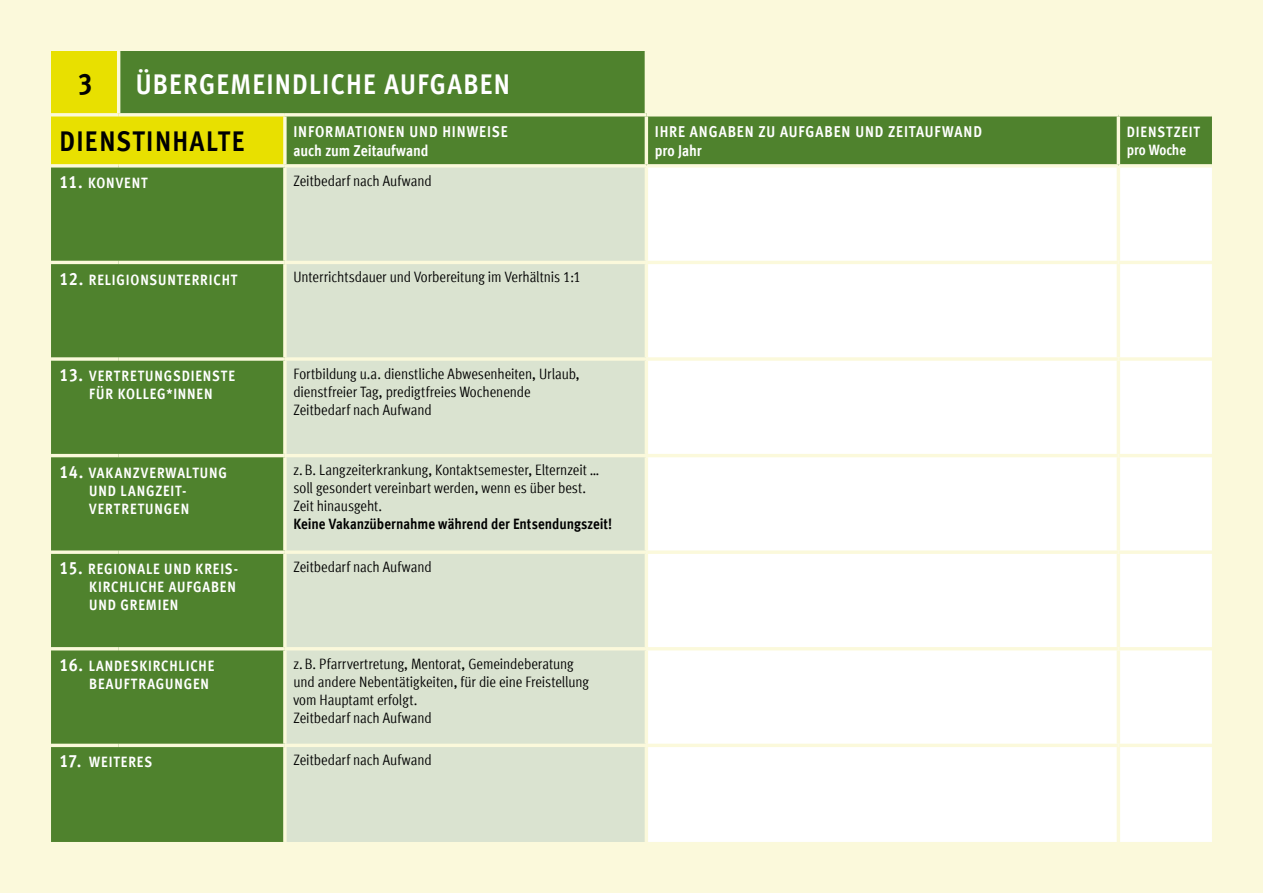
<style>
.page{position:relative;width:1263px;height:893px;background:#fbf9db}
.page>*{position:absolute;margin:0;border:0;box-sizing:border-box;transform-origin:0 0}
.normal_Einlage{font:700 condensed 30px "Meta Offc";color:#000}
.normal_Einlage-2{font:700 condensed 28.5px "Meta Offc";letter-spacing:.045em;color:#fff}
.fett_groß_inv{font:700 condensed 28.5px "Meta Offc";letter-spacing:.05em;color:#000}
.normal_Einlage-3{font:700 condensed 15.75px "Meta Offc";letter-spacing:.055em;color:#fff}
.normal_Einlage-4{font:700 condensed 15.75px "Meta Offc";letter-spacing:-.005em;color:#fff}
.normal_Einlage-5{font:condensed 15px "Meta Offc";letter-spacing:-.005em;color:#000}
.fett_groß_inv-2{font:700 condensed 15px/18px "Meta Offc";letter-spacing:.055em;color:#fff}
.normal_Einlage-6{font:700 condensed 15px "Meta Offc";letter-spacing:-.005em;color:#000}
.s1{font-size:18px}
</style>
<div class="page">
<div style="left:51px;top:51px;width:68px;height:64px;background:#e8e000"></div>
<div style="left:119px;top:51px;width:527px;height:64px;background:#4f822d"></div>
<div style="left:51px;top:117px;width:1161px;height:725px;background:#4f822d"></div>
<div style="left:287px;top:168px;width:358px;height:674px;background:#dae3d0"></div>
<div style="left:648px;top:168px;width:564px;height:674px;background:#fff"></div>
<hr style="left:117px;top:51px;width:3px;height:62px;background:#fbf9db">
<svg style="left:51px;top:113px;width:68px;height:4px"></svg>
<svg style="left:119px;top:113px;width:166px;height:4px"></svg>
<svg style="left:51px;top:164px;width:68px;height:4px"></svg>
<svg style="left:119px;top:164px;width:166px;height:4px"></svg>
<hr style="left:646px;top:647px;width:472px;height:3px;background:#fbf9db">
<hr style="left:1118px;top:647px;width:94px;height:3px;background:#fbf9db">
<svg style="left:285px;top:113px;width:361px;height:4px"></svg>
<svg style="left:285px;top:164px;width:361px;height:4px"></svg>
<svg style="left:646px;top:164px;width:472px;height:4px"></svg>
<svg style="left:1118px;top:164px;width:94px;height:4px"></svg>
<hr style="left:1117px;top:168px;width:3px;height:93px;background:#fbf9db">
<hr style="left:1117px;top:264px;width:3px;height:93px;background:#fbf9db">
<hr style="left:1117px;top:361px;width:3px;height:93px;background:#fbf9db">
<hr style="left:1117px;top:457px;width:3px;height:93px;background:#fbf9db">
<hr style="left:1117px;top:554px;width:3px;height:93px;background:#fbf9db">
<hr style="left:646px;top:261px;width:472px;height:3px;background:#fbf9db">
<hr style="left:1118px;top:261px;width:94px;height:3px;background:#fbf9db">
<hr style="left:646px;top:357px;width:472px;height:4px;background:#fbf9db">
<hr style="left:1118px;top:357px;width:94px;height:4px;background:#fbfae2">
<hr style="left:646px;top:454px;width:472px;height:3px;background:#fbf9db">
<hr style="left:1118px;top:454px;width:94px;height:3px;background:#fbf9db">
<svg style="left:646px;top:550px;width:472px;height:4px"></svg>
<svg style="left:1118px;top:550px;width:94px;height:4px"></svg>
<hr style="left:645px;top:117px;width:3px;height:47px;background:#fbf9db">
<hr style="left:1117px;top:117px;width:3px;height:47px;background:#fbf9db">
<svg style="left:283px;top:117px;width:4px;height:47px"></svg>
<hr style="left:51px;top:261px;width:68px;height:3px;background:#fbf9db">
<hr style="left:119px;top:261px;width:166px;height:3px;background:#fbf9db">
<hr style="left:285px;top:261px;width:361px;height:3px;background:#fbf9db">
<svg style="left:51px;top:357px;width:68px;height:4px"></svg>
<svg style="left:119px;top:357px;width:166px;height:4px"></svg>
<hr style="left:285px;top:357px;width:361px;height:4px;background:#fbf9db">
<hr style="left:51px;top:454px;width:68px;height:3px;background:#fbf9db">
<hr style="left:119px;top:454px;width:166px;height:3px;background:#fbf9db">
<hr style="left:285px;top:454px;width:361px;height:3px;background:#fbf9db">
<svg style="left:51px;top:550px;width:68px;height:4px"></svg>
<svg style="left:119px;top:550px;width:166px;height:4px"></svg>
<svg style="left:285px;top:550px;width:361px;height:4px"></svg>
<hr style="left:51px;top:647px;width:68px;height:3px;background:#fbf9db">
<hr style="left:119px;top:647px;width:166px;height:3px;background:#fbf9db">
<hr style="left:285px;top:647px;width:361px;height:3px;background:#fbf9db">
<svg style="left:283px;top:168px;width:4px;height:93px"></svg>
<hr style="left:645px;top:168px;width:3px;height:93px;background:#fbf9db">
<svg style="left:283px;top:264px;width:4px;height:93px"></svg>
<hr style="left:645px;top:264px;width:3px;height:93px;background:#fbf9db">
<svg style="left:283px;top:361px;width:4px;height:93px"></svg>
<hr style="left:645px;top:361px;width:3px;height:93px;background:#fbf9db">
<svg style="left:283px;top:457px;width:4px;height:93px"></svg>
<hr style="left:645px;top:457px;width:3px;height:93px;background:#fbf9db">
<svg style="left:283px;top:554px;width:4px;height:93px"></svg>
<hr style="left:645px;top:554px;width:3px;height:93px;background:#fbf9db">
<svg style="left:283px;top:650px;width:4px;height:94px"></svg>
<hr style="left:645px;top:650px;width:3px;height:94px;background:#fbf9db">
<svg style="left:283px;top:747px;width:4px;height:95px"></svg>
<hr style="left:645px;top:747px;width:3px;height:95px;background:#fbf9db">
<hr style="left:51px;top:744px;width:68px;height:3px;background:#fbf9db">
<hr style="left:119px;top:744px;width:166px;height:3px;background:#fbf9db">
<hr style="left:285px;top:744px;width:361px;height:3px;background:#fbf9db">
<hr style="left:646px;top:744px;width:472px;height:3px;background:#fbf9db">
<hr style="left:1117px;top:650px;width:3px;height:94px;background:#fbf9db">
<hr style="left:1117px;top:747px;width:3px;height:95px;background:#fbf9db">
<hr style="left:1118px;top:744px;width:94px;height:3px;background:#fbf9db">
<svg style="left:646px;top:113px;width:472px;height:4px"></svg>
<svg style="left:1118px;top:115px;width:94px;height:2px"></svg>
<hr style="left:645px;top:51px;width:3px;height:62px;background:#fbf9db">
<p class="normal_Einlage" style="left:77px;top:66px;width:16px">3</p>
<p class="normal_Einlage-2" style="left:136px;top:67px;width:376px">ÜBERGEMEINDLICHE AUFGABEN</p>
<p class="fett_groß_inv" style="left:60px;top:124px;width:186px">DIENSTINHALTE</p>
<p class="normal_Einlage-3" style="left:293px;top:122px;width:216px">INFORMATIONEN UND HINWEISE</p>
<p class="normal_Einlage-4" style="left:293px;top:141px;width:137px">auch zum Zeitaufwand</p>
<p class="fett_groß_inv-2" style="left:60px;top:174px;width:90px"><span class="s1">11.</span> KONVENT</p>
<p class="normal_Einlage-5" style="left:293px;top:172px;width:140px">Zeitbedarf nach Aufwand</p>
<p class="fett_groß_inv-2" style="left:60px;top:271px;width:179px"><span class="s1">12.</span> RELIGIONSUNTERRICHT</p>
<p class="normal_Einlage-5" style="left:293px;top:269px;width:289px">Unterrichtsdauer und Vorbereitung im Verhältnis 1:1</p>
<p class="fett_groß_inv-2" style="left:60px;top:367px;width:177px;text-align:center"><span class="s1">13.</span> VERTRETUNGSDIENSTE<br>FÜR KOLLEG*INNEN</p>
<p class="normal_Einlage-5" style="left:293px;top:365px;width:288px">Fortbildung u.a. dienstliche Abwesenheiten, Urlaub,</p>
<p class="normal_Einlage-5" style="left:293px;top:383px;width:239px">dienstfreier Tag, predigtfreies Wochenende</p>
<p class="normal_Einlage-5" style="left:293px;top:401px;width:140px">Zeitbedarf nach Aufwand</p>
<p class="fett_groß_inv-2" style="left:60px;top:464px;width:169px"><span class="s1">14.</span> VAKANZVERWALTUNG</p>
<p class="fett_groß_inv-2" style="left:89px;top:482px;width:101px">UND LANGZEIT-<br>VERTRETUNGEN</p>
<p class="normal_Einlage-5" style="left:293px;top:462px;width:308px">z.B. Langzeiterkrankung, Kontaktsemester, Elternzeit …</p>
<p class="normal_Einlage-5" style="left:293px;top:480px;width:294px">soll gesondert vereinbart werden, wenn es über best.</p>
<p class="normal_Einlage-5" style="left:293px;top:498px;width:90px">Zeit hinausgeht.</p>
<p class="normal_Einlage-6" style="left:293px;top:515px;width:320px">Keine Vakanzübernahme während der Entsendungszeit!</p>
<p class="fett_groß_inv-2" style="left:89px;top:561px;width:150px;text-indent:-30px"><span class="s1">15.</span> REGIONALE UND KREIS-<br>KIRCHLICHE AUFGABEN<br>UND GREMIEN</p>
<p class="normal_Einlage-5" style="left:293px;top:558px;width:140px">Zeitbedarf nach Aufwand</p>
<p class="fett_groß_inv-2" style="left:60px;top:657px;width:156px"><span class="s1">16.</span> LANDESKIRCHLICHE</p>
<p class="fett_groß_inv-2" style="left:89px;top:675px;width:121px">BEAUFTRAGUNGEN</p>
<p class="normal_Einlage-5" style="left:293px;top:655px;width:282px">z.B. Pfarrvertretung, Mentorat, Gemeindeberatung</p>
<p class="normal_Einlage-5" style="left:293px;top:673px;width:297px">und andere Nebentätigkeiten, für die eine Freistellung</p>
<p class="normal_Einlage-5" style="left:293px;top:691px;width:126px">vom Hauptamt erfolgt.</p>
<p class="normal_Einlage-5" style="left:293px;top:709px;width:140px">Zeitbedarf nach Aufwand</p>
<p class="fett_groß_inv-2" style="left:60px;top:754px;width:94px"><span class="s1">17.</span> WEITERES</p>
<p class="normal_Einlage-5" style="left:293px;top:751px;width:140px">Zeitbedarf nach Aufwand</p>
<p class="normal_Einlage-3" style="left:655px;top:122px;width:329px">IHRE ANGABEN ZU AUFGABEN UND ZEITAUFWAND</p>
<p class="normal_Einlage-3" style="left:655px;top:141px;width:48px">pro Jahr</p>
<p class="fett_groß_inv-2" style="left:1127px;top:123px;width:75px">DIENSTZEIT pro Woche</p>
</div>
